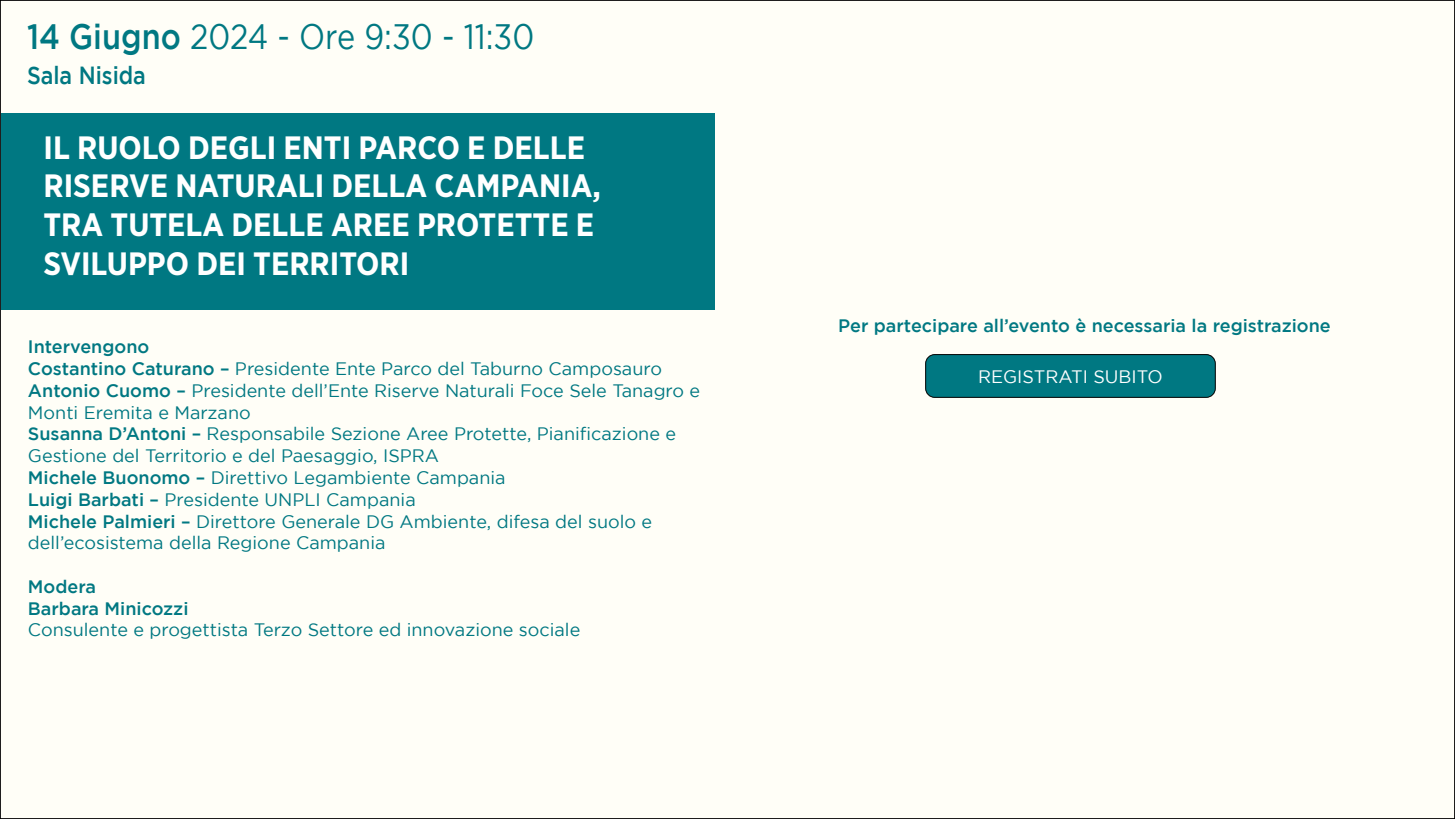
<style>
.page{position:relative;width:1455px;height:819px;background:#fff}
.page>*{position:absolute;margin:0;border:0;box-sizing:border-box;transform-origin:0 0}
.t1{font:35.25px "Gotham";color:#007882;scale:.87 1}
.t2{font:700 32.25px/38.7px "Gotham Narrow";color:#fff}
.t3{font:500 24.75px "Gotham";color:#007882;scale:.87 1}
.t4{font:18px/21.8px "Gotham";color:#007882}
.t5{font:500 18px/21.8px "Gotham";color:#007882}
.t6{font:18px "Gotham";color:#fff}
.s1{font-weight:500}
</style>
<div class="page">
<div style="left:0;top:0;width:1454px;height:818px;background:#fffef7"></div>
<div style="left:1px;top:114px;width:714px;height:196px;background:#007882"></div>
<div style="left:925px;top:354px;width:290px;height:43px;background:#007882;border-radius:9px"></div>
<div style="left:925px;top:354px;width:290px;height:44px;border:1px solid #000;border-radius:9px"></div>
<h1 class="t1" style="left:27px;top:17px;width:584px"><span class="s1">14 Giugno</span> 2024 - Ore 9:30 - 11:30</h1>
<h3 class="t3" style="left:27px;top:61px;width:138px">Sala Nisida</h3>
<h2 class="t2" style="left:43px;top:128px;width:559px">IL RUOLO DEGLI ENTI PARCO E DELLE<br>RISERVE NATURALI DELLA CAMPANIA,<br>TRA TUTELA DELLE AREE PROTETTE E<br>SVILUPPO DEI TERRITORI</h2>
<p class="t4" style="left:28px;top:336px;width:673px"><span class="s1">Intervengono<br>Costantino Caturano –</span> Presidente Ente Parco del Taburno Camposauro <span class="s1">Antonio Cuomo –</span> Presidente dell’Ente Riserve Naturali Foce Sele Tanagro e Monti Eremita e Marzano<br><span class="s1">Susanna D’Antoni –</span> Responsabile Sezione Aree Protette, Pianificazione e Gestione del Territorio e del Paesaggio, ISPRA<br><span class="s1">Michele Buonomo –</span> Direttivo Legambiente Campania<br><span class="s1">Luigi Barbati –</span> Presidente UNPLI Campania<br><span class="s1">Michele Palmieri –</span> Direttore Generale DG Ambiente, difesa del suolo e dell’ecosistema della Regione Campania</p>
<p class="t5" style="left:28px;top:575px;width:162px">Modera<br>Barbara Minicozzi</p>
<p class="t4" style="left:28px;top:618px;width:554px">Consulente e progettista Terzo Settore ed innovazione sociale</p>
<p class="t5" style="left:838px;top:314px;width:494px">Per partecipare all’evento è necessaria la registrazione</p>
<p class="t6" style="left:977px;top:366px;width:186px">REGISTRATI SUBITO</p>
</div>
